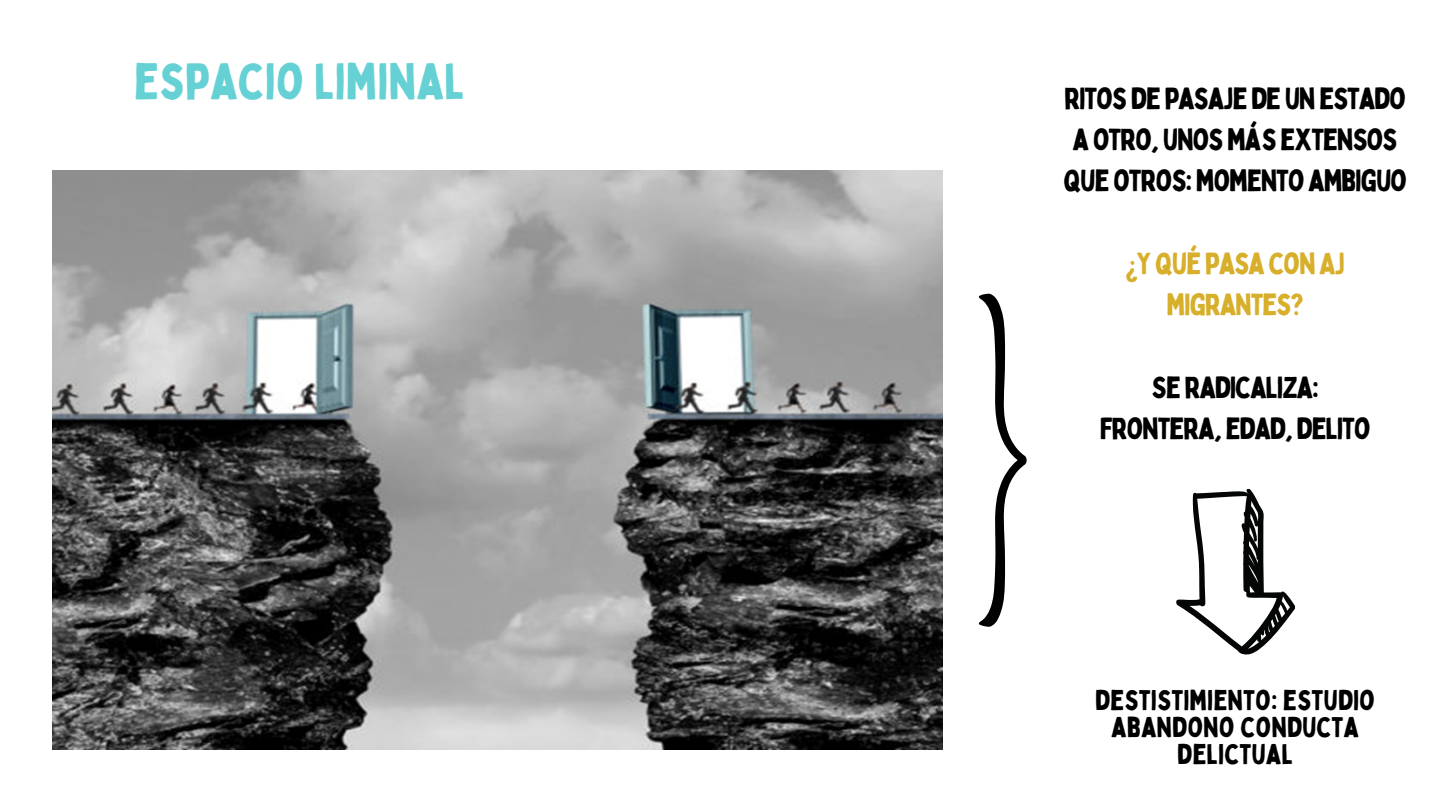
<style>
.page{position:relative;width:1440px;height:810px;background:#fff}
.page>*{position:absolute;margin:0;border:0;box-sizing:border-box;transform-origin:0 0}
.t1{font:50px "Bobby Jones";color:#65d1d4}
.t2{font:30px/41.2px "Bobby Jones";letter-spacing:-.04em;color:#000;text-align:center}
.t3{font:30px/41.2px "Bobby Jones";letter-spacing:-.04em;color:#d7af2b;text-align:center}
.t4{font:28px/27px "Bobby Jones";color:#000;text-align:center}
</style>
<div class="page">
<img style="left:53px;top:170px;width:890px;height:580px">
<svg style="left:979px;top:294px;width:48px;height:333px"></svg>
<svg style="left:1176px;top:489px;width:119px;height:166px"></svg>
<h1 class="t1" style="left:134px;top:50px;width:332px">ESPACIO LIMINAL</h1>
<p class="t2" style="left:1063px;top:77px;width:346px">RITOS DE PASAJE DE UN ESTADO<br>A OTRO, UNOS MÁS EXTENSOS<br>QUE OTROS: MOMENTO AMBIGUO</p>
<p class="t3" style="left:1125px;top:242px;width:221px">¿Y QUÉ PASA CON AJ<br>MIGRANTES?</p>
<p class="t2" style="left:1100px;top:366px;width:273px">SE RADICALIZA:<br>FRONTERA, EDAD, DELITO</p>
<p class="t4" style="left:1095px;top:686px;width:282px">DESTISTIMIENTO: ESTUDIO<br>ABANDONO CONDUCTA<br>DELICTUAL</p>
</div>
